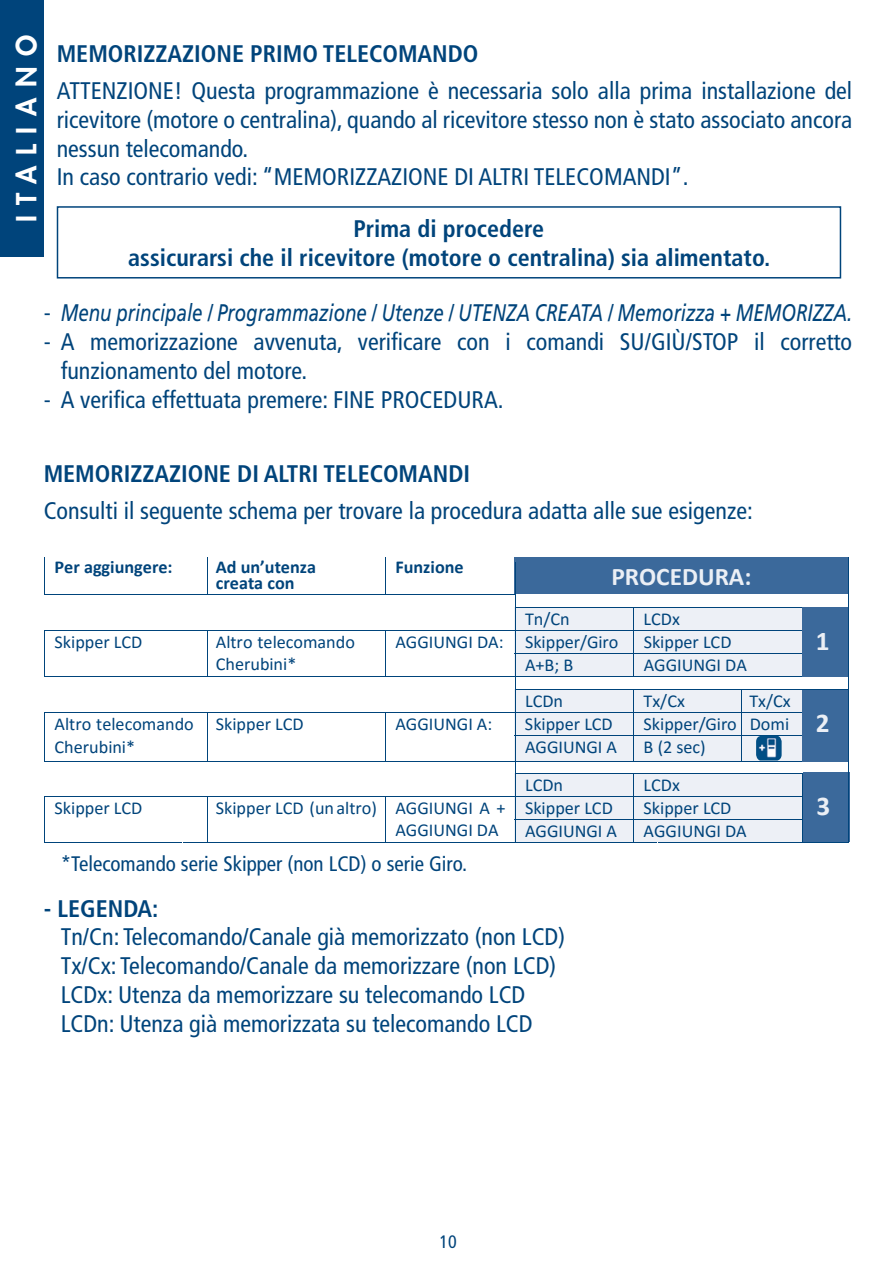
<style>
.page{position:relative;width:895px;height:1277px;background:#fff}
.page>*{position:absolute;margin:0;border:0;box-sizing:border-box;transform-origin:0 0}
.t1{font:700 27.3px "Calibri";color:#ebeff5}
.t2{font:800 27px "Futura";letter-spacing:.395em;color:#fff}
.t3{font:700 25.5px "Calibri";color:#ebeff5}
.t4{font:condensed 24px/28.8px "Frutiger LT Std";color:#00447b;text-align:justify}
.t5{font:700 condensed 24px "Frutiger LT Std";color:#00447b}
.t6{font:italic 24px "Frutiger LT Std";color:#00447b;scale:.78 1}
.t7{font:condensed 21px "Frutiger LT Std";color:#00447b}
.t8{font:18.3px/22.2px "Calibri";color:#00447b}
.t9{font:700 18.3px/16.2px "Calibri";color:#00447b}
.t10{font:condensed 18px "Frutiger LT Std";color:#00447b}
.s1{font-style:normal;font-stretch:condensed}
</style>
<div class="page">
<div style="left:0;top:0;width:44px;height:256px;background:#00447b"></div>
<div style="left:57px;top:206px;width:784px;height:72px;border:2px solid #00447b"></div>
<div style="left:514px;top:557px;width:333px;height:37px;background:#3b699b"></div>
<div style="left:514px;top:607px;width:333px;height:69px;background:#edf0f6"></div>
<div style="left:514px;top:689px;width:333px;height:72px;background:#edf0f6"></div>
<div style="left:514px;top:773px;width:333px;height:68px;background:#edf0f6"></div>
<hr style="left:44px;top:557px;width:1px;height:36px;background:#00447b">
<hr style="left:207px;top:557px;width:1px;height:36px;background:#00447b">
<hr style="left:385px;top:557px;width:1px;height:36px;background:#00447b">
<hr style="left:514px;top:562px;width:1px;height:51px;background:#00447b">
<hr style="left:44px;top:593px;width:470px;height:1px;background:#00447b">
<hr style="left:514px;top:607px;width:334px;height:1px;background:#00447b">
<hr style="left:44px;top:630px;width:613px;height:1px;background:#00447b">
<hr style="left:657px;top:630px;width:144px;height:1px;background:#00447b">
<hr style="left:514px;top:653px;width:143px;height:1px;background:#00447b">
<hr style="left:657px;top:653px;width:144px;height:1px;background:#00447b">
<svg style="left:207px;top:631px;width:1px;height:45px"></svg>
<svg style="left:385px;top:631px;width:1px;height:45px"></svg>
<hr style="left:514px;top:654px;width:1px;height:36px;background:#00447b">
<svg style="left:633px;top:608px;width:1px;height:68px"></svg>
<svg style="left:44px;top:631px;width:1px;height:45px"></svg>
<hr style="left:44px;top:676px;width:804px;height:1px;background:#00447b">
<hr style="left:514px;top:689px;width:334px;height:1px;background:#00447b">
<hr style="left:44px;top:712px;width:613px;height:1px;background:#00447b">
<hr style="left:657px;top:712px;width:144px;height:1px;background:#00447b">
<svg style="left:207px;top:713px;width:1px;height:18px"></svg>
<hr style="left:514px;top:735px;width:143px;height:1px;background:#00447b">
<hr style="left:657px;top:735px;width:144px;height:1px;background:#00447b">
<svg style="left:44px;top:713px;width:1px;height:47px"></svg>
<hr style="left:207px;top:731px;width:1px;height:30px;background:#00447b">
<svg style="left:385px;top:713px;width:1px;height:47px"></svg>
<hr style="left:514px;top:736px;width:1px;height:40px;background:#00447b">
<svg style="left:633px;top:690px;width:1px;height:70px"></svg>
<svg style="left:741px;top:690px;width:1px;height:70px"></svg>
<hr style="left:44px;top:760px;width:804px;height:1px;background:#00447b">
<hr style="left:514px;top:772px;width:334px;height:1px;background:#00447b">
<hr style="left:44px;top:795px;width:613px;height:1px;background:#00447b">
<hr style="left:657px;top:795px;width:144px;height:1px;background:#00447b">
<hr style="left:514px;top:818px;width:143px;height:1px;background:#00447b">
<hr style="left:657px;top:818px;width:144px;height:1px;background:#00447b">
<svg style="left:44px;top:795px;width:1px;height:46px"></svg>
<hr style="left:44px;top:841px;width:138px;height:1px;background:#00447b">
<svg style="left:207px;top:796px;width:1px;height:45px"></svg>
<hr style="left:183px;top:841px;width:202px;height:1px;background:#00447b">
<svg style="left:385px;top:796px;width:1px;height:46px"></svg>
<hr style="left:386px;top:841px;width:128px;height:1px;background:#00447b">
<hr style="left:515px;top:841px;width:141px;height:1px;background:#00447b">
<svg style="left:633px;top:773px;width:1px;height:68px"></svg>
<hr style="left:657px;top:841px;width:144px;height:1px;background:#00447b">
<hr style="left:802px;top:841px;width:45px;height:1px;background:#00447b">
<div style="left:801px;top:607px;width:47px;height:69px;background:#3b699b"></div>
<div style="left:801px;top:690px;width:47px;height:71px;background:#3b699b"></div>
<div style="left:802px;top:772px;width:47px;height:69px;background:#3b699b"></div>
<hr style="left:847px;top:557px;width:1px;height:285px;background:#00447b">
<img style="left:756px;top:736px;width:25px;height:24px">
<p class="t2" style="left:8px;top:222px;width:189px;rotate:-90deg">ITALIANO</p>
<p class="t5" style="left:57px;top:39px;width:423px">MEMORIZZAZIONE PRIMO TELECOMANDO</p>
<p class="t4" style="left:57px;top:76px;width:796px">ATTENZIONE! Questa programmazione è necessaria solo alla prima installazione del ricevitore (motore o centralina), quando al ricevitore stesso non è stato associato ancora nessun telecomando.</p>
<p class="t4" style="left:57px;top:163px;width:633px">In caso contrario vedi: “MEMORIZZAZIONE DI ALTRI TELECOMANDI”.</p>
<p class="t5" style="left:353px;top:214px;width:192px">Prima di procedere</p>
<p class="t5" style="left:128px;top:243px;width:643px">assicurarsi che il ricevitore (motore o centralina) sia alimentato.</p>
<p class="t6" style="left:44px;top:299px;width:1037px"><span class="s1">-</span> Menu principale / Programmazione / Utenze / UTENZA CREATA / Memorizza + MEMORIZZA.</p>
<p class="t4" style="left:61px;top:327px;width:792px;text-indent:-17px">- A memorizzazione avvenuta, verificare con i comandi SU/GIÙ/STOP il corretto funzionamento del motore.</p>
<p class="t4" style="left:44px;top:385px;width:461px">- A verifica effettuata premere: FINE PROCEDURA.</p>
<p class="t5" style="left:44px;top:459px;width:428px">MEMORIZZAZIONE DI ALTRI TELECOMANDI</p>
<p class="t4" style="left:44px;top:496px;width:710px">Consulti il seguente schema per trovare la procedura adatta alle sue esigenze:</p>
<p class="t9" style="left:55px;top:558px;width:119px">Per aggiungere:</p>
<p class="t9" style="left:216px;top:558px;width:102px">Ad un’utenza creata con</p>
<p class="t9" style="left:395px;top:558px;width:70px">Funzione</p>
<p class="t3" style="left:611px;top:558px;width:141px">PROCEDURA:</p>
<p class="t8" style="left:525px;top:607px;width:46px">Tn/Cn</p>
<p class="t8" style="left:643px;top:607px;width:38px">LCDx</p>
<p class="t8" style="left:55px;top:630px;width:89px">Skipper LCD</p>
<p class="t8" style="left:216px;top:630px;width:140px">Altro telecomando<br>Cherubini*</p>
<p class="t8" style="left:395px;top:630px;width:224px">AGGIUNGI DA: Skipper/Giro</p>
<p class="t8" style="left:643px;top:630px;width:89px">Skipper LCD</p>
<p class="t8" style="left:525px;top:653px;width:50px">A+B; B</p>
<p class="t8" style="left:643px;top:653px;width:105px">AGGIUNGI DA</p>
<p class="t8" style="left:525px;top:689px;width:40px">LCDn</p>
<p class="t8" style="left:643px;top:689px;width:43px">Tx/Cx</p>
<p class="t8" style="left:749px;top:689px;width:43px">Tx/Cx</p>
<p class="t8" style="left:55px;top:712px;width:141px;line-height:23.1px">Altro telecomando<br>Cherubini*</p>
<p class="t8" style="left:216px;top:712px;width:89px">Skipper LCD</p>
<p class="t8" style="left:395px;top:712px;width:98px">AGGIUNGI A:</p>
<p class="t8" style="left:525px;top:712px;width:89px">Skipper LCD</p>
<p class="t8" style="left:643px;top:712px;width:147px">Skipper/Giro Domi</p>
<p class="t8" style="left:525px;top:735px;width:93px">AGGIUNGI A</p>
<p class="t8" style="left:643px;top:735px;width:64px">B (2 sec)</p>
<p class="t8" style="left:525px;top:773px;width:40px">LCDn</p>
<p class="t8" style="left:643px;top:773px;width:38px">LCDx</p>
<p class="t8" style="left:55px;top:796px;width:89px">Skipper LCD</p>
<p class="t8" style="left:395px;top:796px;width:112px;text-indent:-179px">Skipper LCD (unaltro) AGGIUNGI A +<br>AGGIUNGI DA</p>
<p class="t8" style="left:525px;top:796px;width:89px">Skipper LCD</p>
<p class="t8" style="left:643px;top:796px;width:89px">Skipper LCD</p>
<p class="t8" style="left:525px;top:819px;width:93px">AGGIUNGI A</p>
<p class="t8" style="left:643px;top:819px;width:105px">AGGIUNGI DA</p>
<p class="t7" style="left:61px;top:851px;width:408px">*Telecomando serie Skipper (non LCD) o serie Giro.</p>
<p class="t5" style="left:44px;top:894px;width:116px">- LEGENDA:</p>
<p class="t4" style="left:61px;top:922px;width:505px">Tn/Cn: Telecomando/Canale già memorizzato (non LCD)</p>
<p class="t4" style="left:61px;top:951px;width:496px">Tx/Cx: Telecomando/Canale da memorizzare (non LCD)</p>
<p class="t4" style="left:61px;top:980px;width:466px">LCDx: Utenza da memorizzare su telecomando LCD</p>
<p class="t4" style="left:61px;top:1009px;width:473px">LCDn: Utenza già memorizzata su telecomando LCD</p>
<p class="t1" style="left:815px;top:621px;width:15px">1</p>
<p class="t1" style="left:815px;top:703px;width:15px">2</p>
<p class="t1" style="left:816px;top:786px;width:15px">3</p>
<p class="t10" style="left:439px;top:1231px;width:19px">10</p>
</div>
